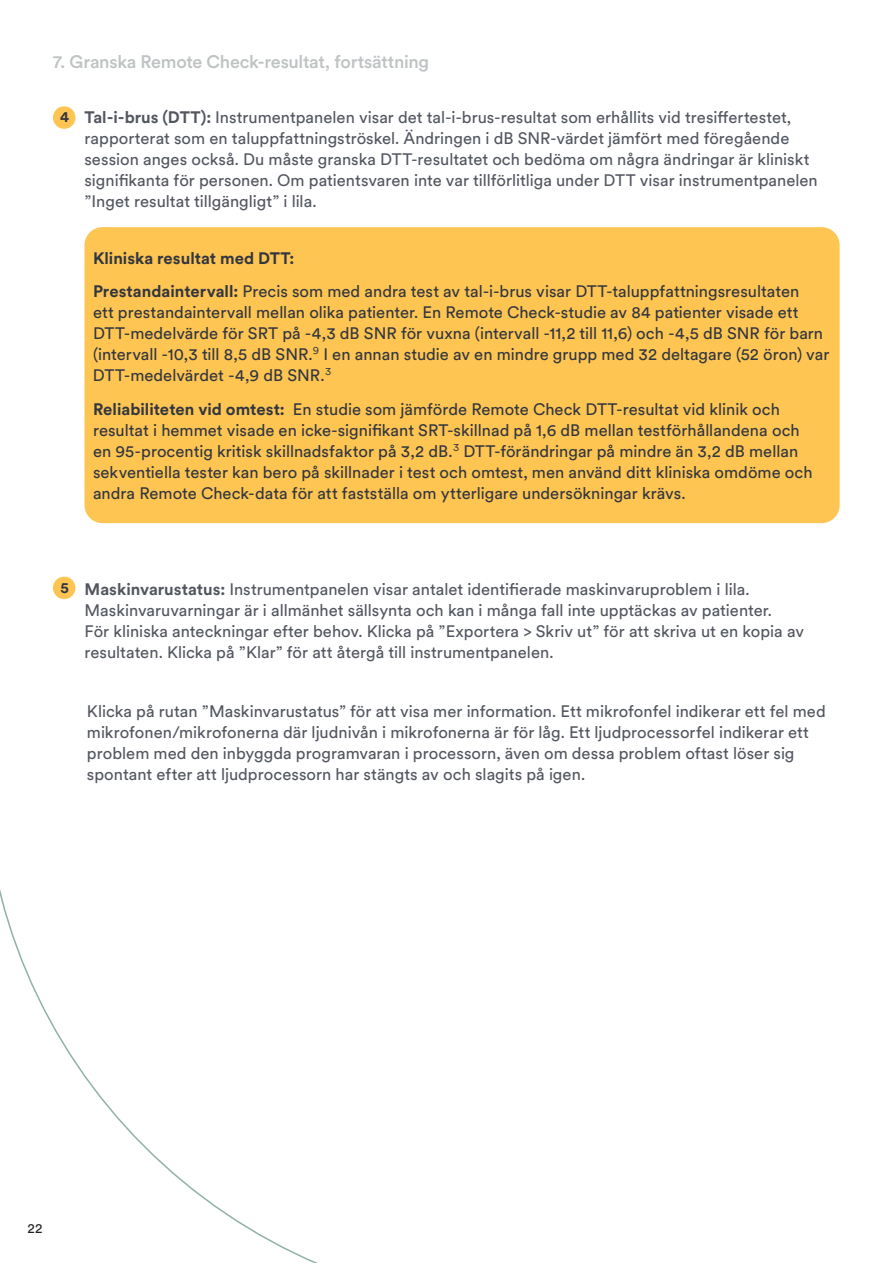
<style>
.page{position:relative;width:893px;height:1263px;background:#fff}
.page>*{position:absolute;margin:0;border:0;box-sizing:border-box;transform-origin:0 0}
.t1{font:500 18px "Circular Std";letter-spacing:-.015em;color:#bfc3c4}
.t2{font:16.5px/21px "Circular XX";color:#52565f}
.t3{font:16.5px/21px "Circular XX";color:#323640}
.t4{font:13.5px "Circular XX";color:#231f20}
.s1{font-weight:700;font-size:15px;color:#323640}
.s2{font-weight:700}
</style>
<div class="page">
<div style="left:53px;top:106px;width:22px;height:23px;background:#fec552;border-radius:50%"></div>
<div style="left:84px;top:227px;width:756px;height:296px;background:#fec552;border-radius:18px"></div>
<div style="left:53px;top:577px;width:22px;height:22px;background:#fec552;border-radius:50%"></div>
<svg style="left:0;top:889px;width:318px;height:374px"></svg>
<p class="t1" style="left:53px;top:50px;width:377px">7. Granska Remote Check-resultat, fortsättning</p>
<p class="t2" style="left:84px;top:106px;width:735px;text-indent:-24px"><span class="s1">4</span> <span class="s2">Tal-i-brus (DTT):</span> Instrumentpanelen visar det tal-i-brus-resultat som erhållits vid tresiffertestet, rapporterat som en taluppfattningströskel. Ändringen i dB SNR-värdet jämfört med föregående session anges också. Du måste granska DTT-resultatet och bedöma om några ändringar är kliniskt signifikanta för personen. Om patientsvaren inte var tillförlitliga under DTT visar instrumentpanelen ”Inget resultat tillgängligt” i lila.</p>
<p class="t3" style="left:93px;top:240px;width:708px;line-height:33.8px"><span class="s2">Kliniska resultat med DTT:<br>Prestandaintervall:</span> Precis som med andra test av tal-i-brus visar DTT-taluppfattningsresultaten</p>
<p class="t3" style="left:93px;top:301px;width:738px">ett prestandaintervall mellan olika patienter. En Remote Check-studie av 84 patienter visade ett DTT-medelvärde för SRT på -4,3 dB SNR för vuxna (intervall -11,2 till 11,6) och -4,5 dB SNR för barn (intervall -10,3 till 8,5 dB SNR.<sup>9</sup> I en annan studie av en mindre grupp med 32 deltagare (52 öron) var DTT-medelvärdet -4,9 dB SNR.<sup>3</sup></p>
<p class="t3" style="left:93px;top:398px;width:721px"><span class="s2">Reliabiliteten vid omtest:</span> En studie som jämförde Remote Check DTT-resultat vid klinik och resultat i hemmet visade en icke-signifikant SRT-skillnad på 1,6 dB mellan testförhållandena och en 95-procentig kritisk skillnadsfaktor på 3,2 dB.<sup>3</sup> DTT-förändringar på mindre än 3,2 dB mellan sekventiella tester kan bero på skillnader i test och omtest, men använd ditt kliniska omdöme och andra Remote Check-data för att fastställa om ytterligare undersökningar krävs.</p>
<p class="t2" style="left:84px;top:578px;width:721px;text-indent:-24px"><span class="s1">5</span> <span class="s2">Maskinvarustatus:</span> Instrumentpanelen visar antalet identifierade maskinvaruproblem i lila.<br>Maskinvaruvarningar är i allmänhet sällsynta och kan i många fall inte upptäckas av patienter.<br>För kliniska anteckningar efter behov. Klicka på ”Exportera &gt; Skriv ut” för att skriva ut en kopia av resultaten. Klicka på ”Klar” för att återgå till instrumentpanelen.</p>
<p class="t2" style="left:87px;top:700px;width:740px">Klicka på rutan ”Maskinvarustatus” för att visa mer information. Ett mikrofonfel indikerar ett fel med mikrofonen/mikrofonerna där ljudnivån i mikrofonerna är för låg. Ett ljudprocessorfel indikerar ett problem med den inbyggda programvaran i processorn, även om dessa problem oftast löser sig spontant efter att ljudprocessorn har stängts av och slagits på igen.</p>
<p class="t4" style="left:28px;top:1219px;width:16px">22</p>
</div>
